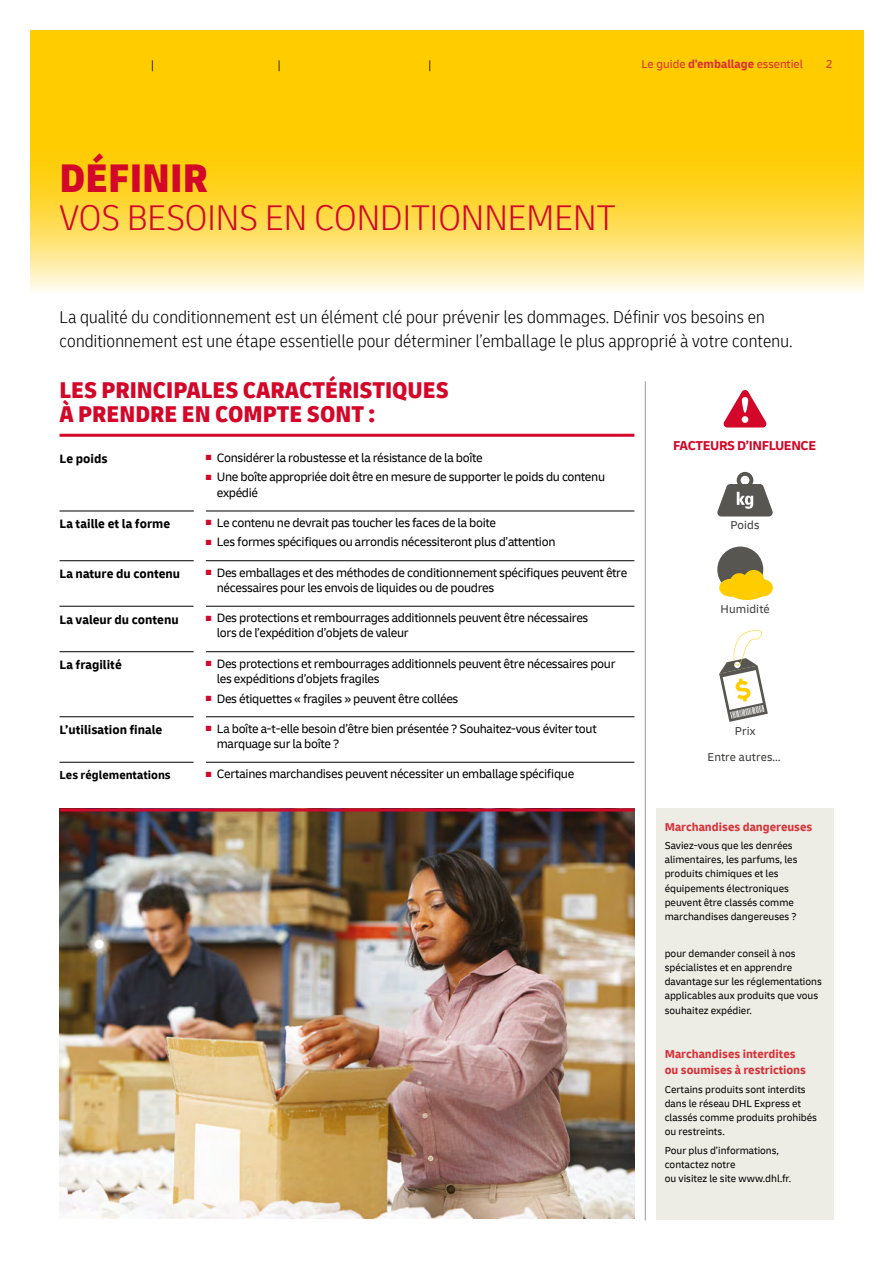
<style>
.page{position:relative;width:893px;height:1263px;background:#fff}
.page>*{position:absolute;margin:0;border:0;box-sizing:border-box;transform-origin:0 0}
.t1{font:900 condensed 42px "Delivery";color:#d3072a}
.t2{font:300 condensed 37.5px "Delivery";color:#d3072a}
.t3{font:900 condensed 24px/24px "Delivery";color:#d3072a}
.t4{font:300 condensed 18px/24.3px "Delivery";letter-spacing:.01em;color:#000}
.t5{font:700 13.5px "Delivery";letter-spacing:-.03em;color:#d3072a}
.t6{font:12.75px/15.3px "Delivery";letter-spacing:-.025em;color:#000}
.t7{font:700 12.75px "Delivery";color:#000}
.t8{font:700 12px/16.2px "Delivery";color:#d73138}
.t9{font:12px "Delivery";letter-spacing:.01em;color:#3c3c3b}
.t10{font:12px "Delivery";color:#d73138}
.t11{font:700 12px "Delivery";color:#000}
.t12{font:300 condensed 12px "Delivery";color:#000}
.t13{font:10.5px/14.2px "Delivery";color:#000}
.s1{font-weight:700}
.s2{color:#d3072a}
</style>
<div class="page">
<div style="left:656px;top:808px;width:177px;height:412px;background:#edece5"></div>
<hr style="left:60px;top:434px;width:574px;height:3px;background:#d3072a">
<hr style="left:645px;top:381px;width:1px;height:839px;background:#9d9c95">
<hr style="left:206px;top:762px;width:428px;height:1px;background:#000">
<hr style="left:60px;top:762px;width:134px;height:1px;background:#000">
<hr style="left:206px;top:651px;width:428px;height:1px;background:#000">
<hr style="left:206px;top:716px;width:428px;height:1px;background:#000">
<hr style="left:60px;top:651px;width:134px;height:1px;background:#000">
<hr style="left:206px;top:511px;width:428px;height:1px;background:#000">
<hr style="left:206px;top:606px;width:428px;height:1px;background:#000">
<hr style="left:206px;top:560px;width:428px;height:1px;background:#000">
<hr style="left:60px;top:511px;width:134px;height:1px;background:#000">
<hr style="left:60px;top:716px;width:134px;height:1px;background:#000">
<hr style="left:60px;top:606px;width:134px;height:1px;background:#000">
<hr style="left:60px;top:560px;width:134px;height:1px;background:#000">
<div style="left:30px;top:30px;width:833px;height:85px;background:#fc0"></div>
<svg style="left:30px;top:115px;width:833px;height:176px;background:#ffda4a"></svg>
<svg style="left:724px;top:390px;width:42px;height:37px"></svg>
<img style="left:60px;top:811px;width:574px;height:408px">
<hr style="left:60px;top:808px;width:574px;height:3px;background:#d3072a">
<svg style="left:717px;top:472px;width:56px;height:44px"></svg>
<div style="left:717px;top:547px;width:46px;height:45px;background:#575651;border-radius:50%"></div>
<div style="left:719px;top:579px;width:23px;height:18px;background:#fc0;border-radius:50%"></div>
<div style="left:750px;top:579px;width:23px;height:18px;background:#fc0;border-radius:50%"></div>
<div style="left:729px;top:582px;width:36px;height:18px;background:#fc0;border-radius:50%"></div>
<div style="left:730px;top:573px;width:19px;height:19px;background:#fc0;border-radius:50%"></div>
<div style="left:743px;top:570px;width:21px;height:20px;background:#fc0;border-radius:50%"></div>
<svg style="left:719px;top:630px;width:49px;height:92px"></svg>
<p class="t12" style="left:151px;top:57px;width:4px">|</p>
<p class="t12" style="left:278px;top:57px;width:4px">|</p>
<p class="t12" style="left:429px;top:57px;width:4px">|</p>
<p class="t10" style="left:641px;top:57px;width:163px">Le guide <span class="s1">d'emballage</span> essentiel</p>
<p class="t10" style="left:826px;top:57px;width:9px">2</p>
<p class="t1" style="left:60px;top:153px;width:150px">DÉFINIR</p>
<p class="t2" style="left:60px;top:192px;width:557px">VOS BESOINS EN CONDITIONNEMENT</p>
<p class="t4" style="left:60px;top:306px;width:735px">La qualité du conditionnement est un élément clé pour prévenir les dommages. Définir vos besoins en conditionnement est une étape essentielle pour déterminer l’emballage le plus approprié à votre contenu.</p>
<h2 class="t3" style="left:60px;top:378px;width:391px">LES PRINCIPALES CARACTÉRISTIQUES<br>À PRENDRE EN COMPTE SONT :</h2>
<h6 class="t7" style="left:60px;top:451px;width:50px">Le poids</h6>
<p class="t5" style="left:673px;top:437px;width:145px">FACTEURS D’INFLUENCE</p>
<p class="t6" style="left:206px;top:450px;width:279px"><span class="s2">■</span> Considérer la robustesse et la résistance de la boîte</p>
<p class="t6" style="left:217px;top:469px;width:390px;text-indent:-11px"><span class="s2">■</span> Une boîte appropriée doit être en mesure de supporter le poids du contenu expédié</p>
<p class="t6" style="left:206px;top:515px;width:292px"><span class="s2">■</span> Le contenu ne devrait pas toucher les faces de la boite</p>
<p class="t6" style="left:206px;top:534px;width:351px"><span class="s2">■</span> Les formes spécifiques ou arrondis nécessiteront plus d’attention</p>
<p class="t6" style="left:206px;top:565px;width:423px"><span class="s2">■</span> Des emballages et des méthodes de conditionnement spécifiques peuvent être</p>
<p class="t6" style="left:217px;top:580px;width:279px">nécessaires pour les envois de liquides ou de poudres</p>
<p class="t6" style="left:217px;top:610px;width:373px;text-indent:-11px"><span class="s2">■</span> Des protections et rembourrages additionnels peuvent être nécessaires lors de l’expédition d’objets de valeur</p>
<p class="t6" style="left:217px;top:656px;width:400px;text-indent:-11px"><span class="s2">■</span> Des protections et rembourrages additionnels peuvent être nécessaires pour les expéditions d’objets fragiles</p>
<p class="t6" style="left:206px;top:690px;width:254px"><span class="s2">■</span> Des étiquettes « fragiles » peuvent être collées</p>
<p class="t6" style="left:217px;top:721px;width:381px;text-indent:-11px"><span class="s2">■</span> La boîte a-t-elle besoin d’être bien présentée ? Souhaitez-vous éviter tout marquage sur la boîte ?</p>
<p class="t6" style="left:206px;top:766px;width:370px"><span class="s2">■</span> Certaines marchandises peuvent nécessiter un emballage spécifique</p>
<p class="t7" style="left:60px;top:516px;width:112px">La taille et la forme</p>
<p class="t9" style="left:731px;top:518px;width:31px">Poids</p>
<p class="t7" style="left:60px;top:566px;width:122px">La nature du contenu</p>
<p class="t7" style="left:60px;top:612px;width:121px">La valeur du contenu</p>
<p class="t7" style="left:60px;top:657px;width:64px">La fragilité</p>
<p class="t9" style="left:720px;top:601px;width:51px">Humidité</p>
<h6 class="t7" style="left:60px;top:722px;width:104px">L’utilisation finale</h6>
<p class="t11" style="left:60px;top:768px;width:113px">Les réglementations</p>
<p class="t9" style="left:735px;top:724px;width:22px">Prix</p>
<p class="t9" style="left:707px;top:750px;width:75px">Entre autres…</p>
<p class="t8" style="left:665px;top:818px;width:149px">Marchandises dangereuses</p>
<p class="t13" style="left:665px;top:838px;width:134px">Saviez-vous que les denrées alimentaires, les parfums, les produits chimiques et les équipements électroniques peuvent être classés comme</p>
<p class="t13" style="left:665px;top:909px;width:134px">marchandises dangereuses ?</p>
<p class="t13" style="left:665px;top:946px;width:159px">pour demander conseil à nos spécialistes et en apprendre davantage sur les réglementations applicables aux produits que vous souhaitez expédier.</p>
<p class="t8" style="left:665px;top:1046px;width:143px">Marchandises interdites ou soumises à restrictions</p>
<p class="t13" style="left:665px;top:1082px;width:154px">Certains produits sont interdits dans le réseau DHL Express et classés comme produits prohibés ou restreints.</p>
<p class="t13" style="left:665px;top:1143px;width:128px">Pour plus d’informations, contactez notre<br>ou visitez le site www.dhl.fr.</p>
</div>
